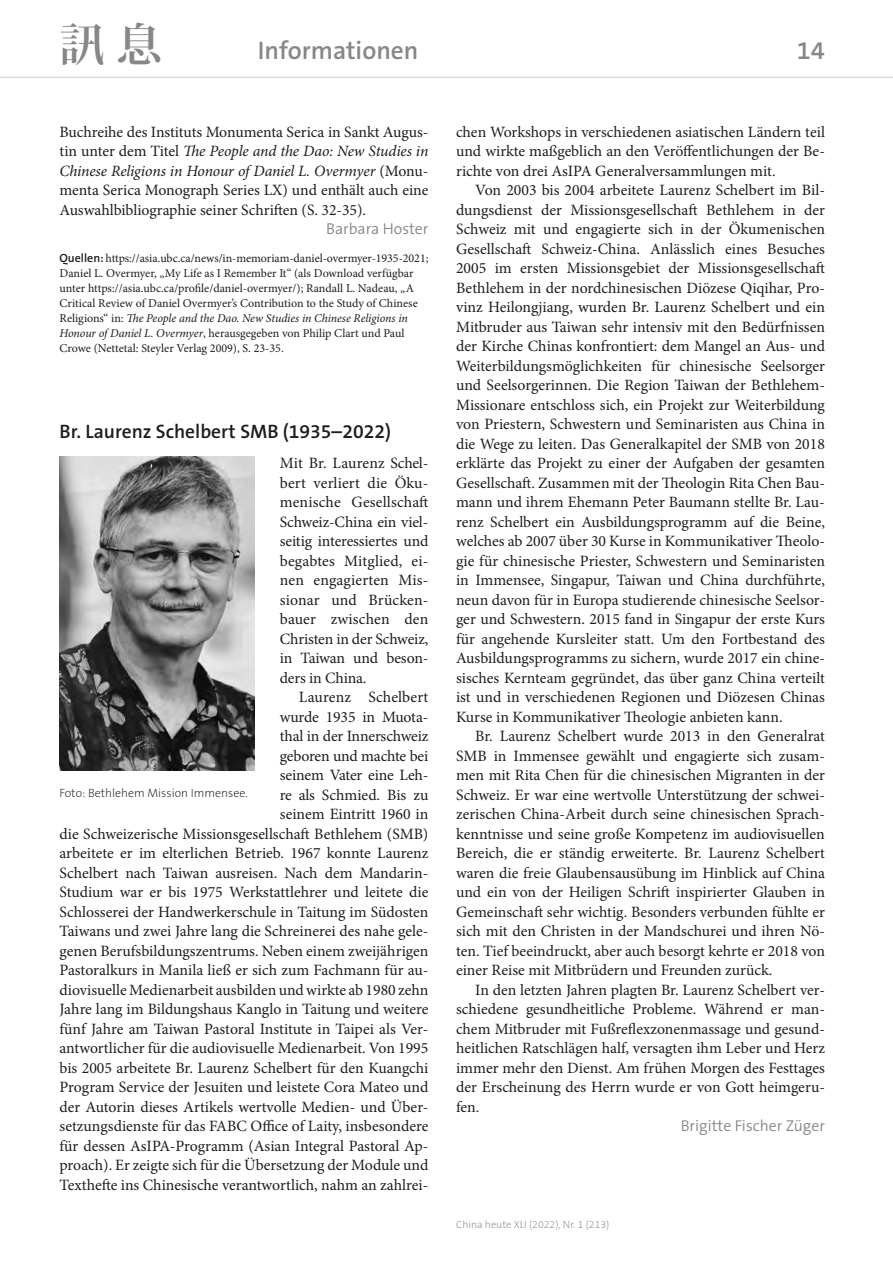
<style>
.page{position:relative;width:893px;height:1263px;background:#fff}
.page>*{position:absolute;margin:0;border:0;box-sizing:border-box;transform-origin:0 0}
.t1{font:700 45px "Koz Min Pr 6 N";color:#878787}
.t2{font:600 25.5px "The Sans B6";color:#878787}
.Überschrift_2{font:600 19.5px "The Sans B6";color:#1d1d1b}
.Grundtext_mit_Einzug{font:15.75px/19.5px "Minion Pro";color:#1d1d1b;text-align:justify}
.Grundtext_ohne_Einzu{font:15.75px/19.5px "Minion Pro";letter-spacing:-.01em;color:#1d1d1b;text-align:justify}
.Autor_Textende_grau{font:300 15.75px "The Sans B4";color:#878787}
.Quellen{font:12px/15px "Minion Pro";color:#1d1d1b}
.Bildunterschrift{font:200 12px "The Sans B2";color:#1d1d1b}
.t3{font:200 10.5px "The Sans B2";color:#878787}
.s1{font-style:italic}
.s2{font-family:"The Sans B6";font-weight:600}
</style>
<div class="page">
<hr style="left:0;top:77px;width:893px;height:1px;background:#dadada">
<img style="left:60px;top:457px;width:194px;height:313px">
<h1 class="t1" style="left:60px;top:19px;width:104px">訊 息</h1>
<h2 class="t2" style="left:258px;top:37px;width:162px">Informationen</h2>
<h2 class="t2" style="left:797px;top:37px;width:30px">14</h2>
<p class="Grundtext_mit_Einzug" style="left:60px;top:122px;width:370px">Buchreihe des Instituts Monumenta Serica in Sankt Augus&shy;tin unter dem Titel <span class="s1">The People and the Dao: New Studies in Chinese Religions in Honour of Daniel L. Overmyer</span> (Monu&shy;menta Serica Monograph Series LX) und enthält auch eine Auswahlbibliographie seiner Schriften (S. 32-35).</p>
<p class="Autor_Textende_grau" style="left:326px;top:220px;width:104px">Barbara Hoster</p>
<p class="Quellen" style="left:60px;top:250px;width:370px"><span class="s2">Quellen:</span> https://asia.ubc.ca/news/in-memoriam-daniel-overmyer-1935-2021; Daniel L. Overmyer, „My Life as I Remember It“ (als Download verfügbar unter https://asia.ubc.ca/profile/daniel-overmyer/); Randall L. Nadeau, „A Critical Review of Daniel Overmyer’s Contribution to the Study of Chinese Religions“ in: <span class="s1">The People and the Dao. New Studies in Chinese Religions in Honour of Daniel L. Overmyer</span>, herausgegeben von Philip Clart und Paul Crowe (Nettetal: Steyler Verlag 2009), S. 23-35.</p>
<p class="Überschrift_2" style="left:60px;top:421px;width:333px">Br. Laurenz Schelbert SMB (1935–2022)</p>
<p class="Grundtext_ohne_Einzu" style="left:280px;top:453px;width:150px">Mit Br. Laurenz Schel&shy;bert verliert die Öku&shy;menische Gesellschaft Schweiz-China ein viel&shy;seitig interessiertes und begabtes Mitglied, ei&shy;nen engagierten Mis&shy;sionar und Brücken&shy;bauer zwischen den Christen in der Schweiz, in Taiwan und beson&shy;ders in China.</p>
<p class="Grundtext_mit_Einzug" style="left:60px;top:687px;width:370px;text-align:right">Laurenz Schelbert<br>wurde 1935 in Muota-<br>thal in der Innerschweiz<br>geboren und machte bei<br>seinem Vater eine Leh-<br>re als Schmied. Bis zu<br>seinem Eintritt 1960 in<br>die Schweizerische Missionsgesellschaft Bethlehem (SMB) arbeitete er im elterlichen Betrieb. 1967 konnte Laurenz Schelbert nach Taiwan ausreisen. Nach dem Mandarin-Studium war er bis 1975 Werkstattlehrer und leitete die Schlosserei der Handwerkerschule in Taitung im Südosten Taiwans und zwei Jahre lang die Schreinerei des nahe gele&shy;genen Berufsbildungszentrums. Neben einem zweijährigen Pastoralkurs in Manila ließ er sich zum Fachmann für au&shy;diovisuelle Medienarbeit ausbilden und wirkte ab 1980 zehn Jahre lang im Bildungshaus Kanglo in Taitung und weitere fünf Jahre am Taiwan Pastoral Institute in Taipei als Ver&shy;antwortlicher für die audiovisuelle Medienarbeit. Von 1995 bis 2005 arbeitete Br. Laurenz Schelbert für den Kuangchi Program Service der Jesuiten und leistete Cora Mateo und der Autorin dieses Artikels wertvolle Medien- und Über&shy;setzungsdienste für das FABC Office of Laity, insbesondere für dessen AsIPA-Programm (Asian Integral Pastoral Ap&shy;proach). Er zeigte sich für die Übersetzung der Module und Texthefte ins Chinesische verantwortlich, nahm an zahlrei-</p>
<p class="Bildunterschrift" style="left:60px;top:787px;width:190px">Foto: Bethlehem Mission Immensee.</p>
<p class="Grundtext_mit_Einzug" style="left:456px;top:122px;width:370px">chen Workshops in verschiedenen asiatischen Ländern teil und wirkte maßgeblich an den Veröffentlichungen der Be&shy;richte von drei AsIPA Generalversammlungen mit.</p>
<p class="Grundtext_mit_Einzug" style="left:456px;top:180px;width:370px;text-indent:19px">Von 2003 bis 2004 arbeitete Laurenz Schelbert im Bil&shy;dungsdienst der Missionsgesellschaft Bethlehem in der Schweiz mit und engagierte sich in der Ökumenischen Gesellschaft Schweiz-China. Anlässlich eines Besuches 2005 im ersten Missionsgebiet der Missionsgesellschaft Bethlehem in der nordchinesischen Diözese Qiqihar, Pro&shy;vinz Heilongjiang, wurden Br. Laurenz Schelbert und ein Mitbruder aus Taiwan sehr intensiv mit den Bedürfnissen der Kirche Chinas konfrontiert: dem Mangel an Aus- und Weiterbildungsmöglichkeiten für chinesische Seelsorger und Seelsorgerinnen. Die Region Taiwan der Bethlehem-Missionare entschloss sich, ein Projekt zur Weiterbildung von Priestern, Schwestern und Seminaristen aus China in die Wege zu leiten. Das Generalkapitel der SMB von 2018 erklärte das Projekt zu einer der Aufgaben der gesamten Gesellschaft. Zusammen mit der Theologin Rita Chen Bau&shy;mann und ihrem Ehemann Peter Baumann stellte Br. Lau&shy;renz Schelbert ein Ausbildungsprogramm auf die Beine, welches ab 2007 über 30 Kurse in Kommunikativer Theolo&shy;gie für chinesische Priester, Schwestern und Seminaristen in Immensee, Singapur, Taiwan und China durchführte, neun davon für in Europa studierende chinesische Seelsor&shy;ger und Schwestern. 2015 fand in Singapur der erste Kurs für angehende Kursleiter statt. Um den Fortbestand des Ausbildungsprogramms zu sichern, wurde 2017 ein chine&shy;sisches Kernteam gegründet, das über ganz China verteilt ist und in verschiedenen Regionen und Diözesen Chinas Kurse in Kommunikativer Theologie anbieten kann.</p>
<p class="Grundtext_mit_Einzug" style="left:456px;top:726px;width:370px;text-indent:19px">Br. Laurenz Schelbert wurde 2013 in den Generalrat SMB in Immensee gewählt und engagierte sich zusam&shy;men mit Rita Chen für die chinesischen Migranten in der Schweiz. Er war eine wertvolle Unterstützung der schwei&shy;zerischen China-Arbeit durch seine chinesischen Sprach&shy;kenntnisse und seine große Kompetenz im audiovisuellen Bereich, die er ständig erweiterte. Br. Laurenz Schelbert waren die freie Glaubensausübung im Hinblick auf China und ein von der Heiligen Schrift inspirierter Glauben in Gemeinschaft sehr wichtig. Besonders verbunden fühlte er sich mit den Christen in der Mandschurei und ihren Nö&shy;ten. Tief beeindruckt, aber auch besorgt kehrte er 2018 von einer Reise mit Mitbrüdern und Freunden zurück.</p>
<p class="Grundtext_mit_Einzug" style="left:456px;top:980px;width:370px;text-indent:19px">In den letzten Jahren plagten Br. Laurenz Schelbert ver&shy;schiedene gesundheitliche Probleme. Während er man&shy;chem Mitbruder mit Fußreflexzonenmassage und gesund&shy;heitlichen Ratschlägen half, versagten ihm Leber und Herz immer mehr den Dienst. Am frühen Morgen des Festtages der Erscheinung des Herrn wurde er von Gott heimgeru&shy;fen.</p>
<p class="Autor_Textende_grau" style="left:681px;top:1117px;width:146px">Brigitte Fischer Züger</p>
<p class="t3" style="left:456px;top:1218px;width:155px">China heute XLI (2022), Nr. 1 (213)</p>
</div>
